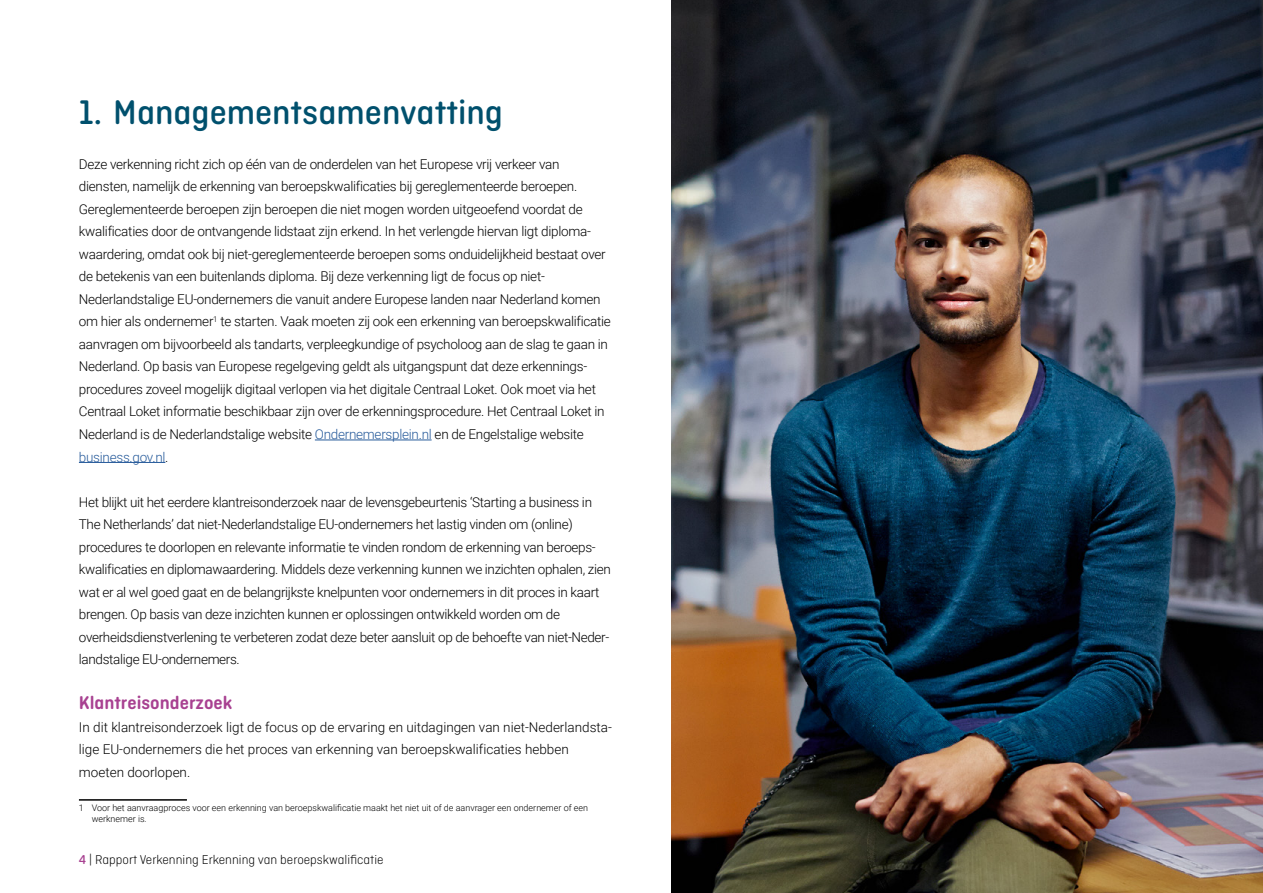
<style>
.page{position:relative;width:1263px;height:893px;background:#fff}
.page>*{position:absolute;margin:0;border:0;box-sizing:border-box;transform-origin:0 0}
.t1{font:500 36px "Ciutadella Rounded";color:#00506d}
.t2{font:600 19.5px "Ciutadella Rounded";color:#a84191}
.t3{font:300 13.5px/22.5px "Roboto";letter-spacing:-.02em;color:#000}
.t4{font:300 13.5px/22.5px "Roboto";color:#000}
.t5{font:300 13.5px "Ciutadella Rounded";color:#000}
.t6{font:300 9px/10.8px "Roboto";color:#000}
.s1{color:#275b9b}
.s2{font-weight:500;color:#a84191}
</style>
<div class="page">
<img style="left:671px;top:0;width:592px;height:893px">
<hr style="left:315px;top:440px;width:117px;height:1px;background:#275b9b">
<hr style="left:79px;top:462px;width:86px;height:1px;background:#275b9b">
<hr style="left:79px;top:799px;width:108px;height:2px;background:#000">
<h1 class="t1" style="left:79px;top:92px;width:425px">1. Managementsamenvatting</h1>
<p class="t3" style="left:79px;top:152px;width:533px">Deze verkenning richt zich op één van de onderdelen van het Europese vrij verkeer van diensten, namelijk de erkenning van beroepskwalificaties bij gereglementeerde beroepen.<br>Gereglementeerde beroepen zijn beroepen die niet mogen worden uitgeoefend voordat de kwalificaties door de ontvangende lidstaat zijn erkend. In het verlengde hiervan ligt diploma&shy;waardering, omdat ook bij niet-gereglementeerde beroepen soms onduidelijkheid bestaat over de betekenis van een buitenlands diploma. Bij deze verkenning ligt de focus op niet-Nederlandstalige EU-ondernemers die vanuit andere Europese landen naar Nederland komen om hier als ondernemer<sup>1</sup> te starten. Vaak moeten zij ook een erkenning van beroepskwalificatie aanvragen om bijvoorbeeld als tandarts, verpleegkundige of psycholoog aan de slag te gaan in Nederland. Op basis van Europese regelgeving geldt als uitgangspunt dat deze erkennings&shy;procedures zoveel mogelijk digitaal verlopen via het digitale Centraal Loket. Ook moet via het Centraal Loket informatie beschikbaar zijn over de erkenningsprocedure. Het Centraal Loket in Nederland is de Nederlandstalige website <span class="s1">Ondernemersplein.nl</span> en de Engelstalige website <span class="s1">business.gov.nl</span>.</p>
<p class="t3" style="left:79px;top:490px;width:533px">Het blijkt uit het eerdere klantreisonderzoek naar de levensgebeurtenis ‘Starting a business in The Netherlands’ dat niet-Nederlandstalige EU-ondernemers het lastig vinden om (online) procedures te doorlopen en relevante informatie te vinden rondom de erkenning van beroeps&shy;kwalificaties en diplomawaardering. Middels deze verkenning kunnen we inzichten ophalen, zien wat er al wel goed gaat en de belangrijkste knelpunten voor ondernemers in dit proces in kaart brengen. Op basis van deze inzichten kunnen er oplossingen ontwikkeld worden om de overheidsdienstverlening te verbeteren zodat deze beter aansluit op de behoefte van niet-Neder&shy;landstalige EU-ondernemers.</p>
<h2 class="t2" style="left:79px;top:691px;width:155px">Klantreisonderzoek</h2>
<p class="t4" style="left:79px;top:715px;width:534px">In dit klantreisonderzoek ligt de focus op de ervaring en uitdagingen van niet-Nederlandsta&shy;lige EU-ondernemers die het proces van erkenning van beroepskwalificaties hebben moeten doorlopen.</p>
<p class="t6" style="left:92px;top:802px;width:498px;text-indent:-13px">1 Voor het aanvraagproces voor een erkenning van beroepskwalificatie maakt het niet uit of de aanvrager een ondernemer of een werknemer is.</p>
<p class="t5" style="left:79px;top:852px;width:306px"><span class="s2">4</span> | Rapport Verkenning Erkenning van beroepskwalificatie</p>
</div>
